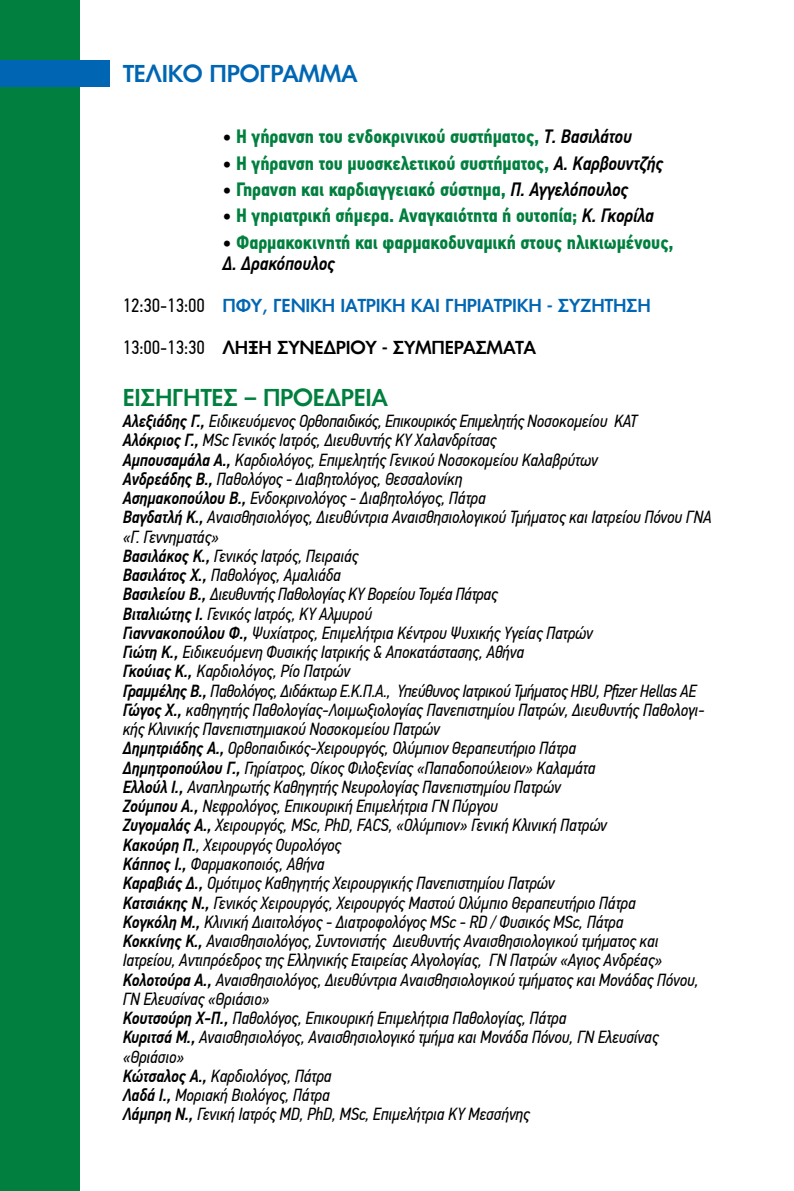
<style>
.page{position:relative;width:794px;height:1191px;background:#fff}
.page>*{position:absolute;margin:0;border:0;box-sizing:border-box;transform-origin:0 0}
.t1{font:500 22.75px "PF Futura Neu";letter-spacing:-.015em;color:#007f3e}
.t2{font:500 22.75px "PF Futura Neu";letter-spacing:-.015em;color:#0066b3}
.t3{font:700 19.25px/21px "PF Din Text Cond Pro";letter-spacing:-.005em;color:#007f3e}
.t4{font:italic 17.5px/19.2px "PF Din Text Cond Pro";letter-spacing:-.005em;color:#000}
.t5{font:500 17.5px "PF Futura Neu";letter-spacing:-.015em;color:#0066b3}
.t6{font:500 17.5px "PF Futura Neu";letter-spacing:-.015em;color:#000}
.s1{color:#000}
.s2{font-weight:500;font-style:italic;color:#000}
.s3{font-family:"PF Din Text Cond Pro";font-weight:400;font-size:19.25px;color:#000}
.s4{font-family:"PF Din Text Cond Pro";font-weight:400;font-size:19.25px}
.s5{font-weight:500}
</style>
<div class="page">
<div style="left:0;top:0;width:79px;height:1191px;background:#007f3e"></div>
<div style="left:0;top:61px;width:109px;height:26px;background:#0066b3"></div>
<h1 class="t2" style="left:123px;top:59px;width:236px">ΤΕΛΙΚΟ ΠΡΟΓΡΑΜΜΑ</h1>
<p class="t3" style="left:222px;top:127px;width:411px"><span class="s1">•</span> Η γήρανση του ενδοκρινικού συστήματος, <span class="s2">Τ. Βασιλάτου</span></p>
<p class="t3" style="left:222px;top:153px;width:442px"><span class="s1">•</span> Η γήρανση του μυοσκελετικού συστήματος, <span class="s2">Α. Καρβουντζής</span></p>
<p class="t3" style="left:222px;top:179px;width:407px"><span class="s1">•</span> Γηρανση και καρδιαγγειακό σύστημα, <span class="s2">Π. Αγγελόπουλος</span></p>
<p class="t3" style="left:222px;top:205px;width:433px"><span class="s1">•</span> Η γηριατρική σήμερα. Αναγκαιότητα ή ουτοπία; <span class="s2">Κ. Γκορίλα</span></p>
<p class="t3" style="left:222px;top:232px;width:453px"><span class="s1">•</span> Φαρμακοκινητή και φαρμακοδυναμική στους ηλικιωμένους,<br><span class="s2">Δ. Δρακόπουλος</span></p>
<p class="t5" style="left:123px;top:293px;width:529px"><span class="s3">12:30-13:00</span> ΠΦΥ, ΓΕΝΙΚΗ ΙΑΤΡΙΚΗ ΚΑΙ ΓΗΡΙΑΤΡΙΚΗ - ΣΥΖΗΤΗΣΗ</p>
<p class="t6" style="left:123px;top:335px;width:415px"><span class="s4">13:00-13:30</span> ΛΗΞΗ ΣΥΝΕΔΡΙΟΥ - ΣΥΜΠΕΡΑΣΜΑΤΑ</p>
<h1 class="t1" style="left:123px;top:382px;width:267px">ΕΙΣΗΓΗΤΕΣ – ΠΡΟΕΔΡΕΙΑ</h1>
<p class="t4" style="left:123px;top:411px;width:590px"><span class="s5">Αλεξιάδης Γ.,</span> Ειδικευόμενος Ορθοπαιδικός, Επικουρικός Επιμελητής Νοσοκομείου ΚΑΤ<br><span class="s5">Αλόκριος Γ.,</span> MSc Γενικός Ιατρός, Διευθυντής ΚΥ Χαλανδρίτσας<br><span class="s5">Αμπουσαμάλα Α.,</span> Καρδιολόγος, Επιμελητής Γενικού Νοσοκομείου Καλαβρύτων<br><span class="s5">Ανδρεάδης Β.,</span> Παθολόγος - Διαβητολόγος, Θεσσαλονίκη<br><span class="s5">Ασημακοπούλου Β.,</span> Ενδοκρινολόγος - Διαβητολόγος, Πάτρα<br><span class="s5">Βαγδατλή Κ.,</span> Αναισθησιολόγος, Διευθύντρια Αναισθησιολογικού Τμήματος και Ιατρείου Πόνου ΓΝΑ «Γ. Γεννηματάς»<br><span class="s5">Βασιλάκος Κ.,</span> Γενικός Ιατρός, Πειραιάς<br><span class="s5">Βασιλάτος Χ.,</span> Παθολόγος, Αμαλιάδα<br><span class="s5">Βασιλείου Β.,</span> Διευθυντής Παθολογίας ΚΥ Βορείου Τομέα Πάτρας<br><span class="s5">Βιταλιώτης Ι.</span> Γενικός Ιατρός, ΚΥ Αλμυρού<br><span class="s5">Γιαννακοπούλου Φ.,</span> Ψυχίατρος, Επιμελήτρια Κέντρου Ψυχικής Υγείας Πατρών<br><span class="s5">Γιώτη Κ.,</span> Ειδικευόμενη Φυσικής Ιατρικής &amp; Αποκατάστασης, Αθήνα<br><span class="s5">Γκούιας Κ.,</span> Καρδιολόγος, Ρίο Πατρών<br><span class="s5">Γραμμέλης Β.,</span> Παθολόγος, Διδάκτωρ Ε.Κ.Π.Α., Υπεύθυνος Ιατρικού Τμήματος HBU, Pfizer Hellas ΑΕ <span class="s5">Γώγος Χ.,</span> καθηγητής Παθολογίας-Λοιμωξιολογίας Πανεπιστημίου Πατρών, Διευθυντής Παθολογι&shy;κής Κλινικής Πανεπιστημιακού Νοσοκομείου Πατρών<br><span class="s5">Δημητριάδης Α.,</span> Ορθοπαιδικός-Χειρουργός, Ολύμπιον Θεραπευτήριο Πάτρα<br><span class="s5">Δημητροπούλου Γ.,</span> Γηρίατρος, Οίκος Φιλοξενίας «Παπαδοπούλειον» Καλαμάτα<br><span class="s5">Ελλούλ Ι.,</span> Αναπληρωτής Καθηγητής Νευρολογίας Πανεπιστημίου Πατρών<br><span class="s5">Ζούμπου Α.,</span> Νεφρολόγος, Επικουρική Επιμελήτρια ΓΝ Πύργου<br><span class="s5">Ζυγομαλάς Α.,</span> Χειρουργός, MSc, PhD, FACS, «Ολύμπιον» Γενική Κλινική Πατρών<br><span class="s5">Κακούρη Π.</span>, Χειρουργός Ουρολόγος<br><span class="s5">Κάππος Ι.,</span> Φαρμακοποιός, Αθήνα<br><span class="s5">Καραβιάς Δ.,</span> Ομότιμος Καθηγητής Χειρουργικής Πανεπιστημίου Πατρών<br><span class="s5">Κατσιάκης Ν.,</span> Γενικός Χειρουργός, Χειρουργός Μαστού Ολύμπιο Θεραπευτήριο Πάτρα<br><span class="s5">Κογκόλη Μ.,</span> Κλινική Διαιτολόγος - Διατροφολόγος MSc - RD / Φυσικός MSc, Πάτρα<br><span class="s5">Κοκκίνης Κ.,</span> Αναισθησιολόγος, Συντονιστής Διευθυντής Αναισθησιολογικού τμήματος και Ιατρείου, Αντιπρόεδρος της Ελληνικής Εταιρείας Αλγολογίας, ΓΝ Πατρών «Αγιος Ανδρέας» <span class="s5">Κολοτούρα Α.,</span> Αναισθησιολόγος, Διευθύντρια Αναισθησιολογικού τμήματος και Μονάδας Πόνου, ΓΝ Ελευσίνας «Θριάσιο»<br><span class="s5">Κουτσούρη Χ-Π.,</span> Παθολόγος, Επικουρική Επιμελήτρια Παθολογίας, Πάτρα<br><span class="s5">Κυριτσά Μ.,</span> Αναισθησιολόγος, Αναισθησιολογικό τμήμα και Μονάδα Πόνου, ΓΝ Ελευσίνας «Θριάσιο»<br><span class="s5">Κώτσαλος Α.,</span> Καρδιολόγος, Πάτρα<br><span class="s5">Λαδά Ι.,</span> Μοριακή Βιολόγος, Πάτρα<br><span class="s5">Λάμπρη Ν.,</span> Γενική Ιατρός MD, PhD, MSc, Επιμελήτρια ΚΥ Μεσσήνης</p>
</div>
